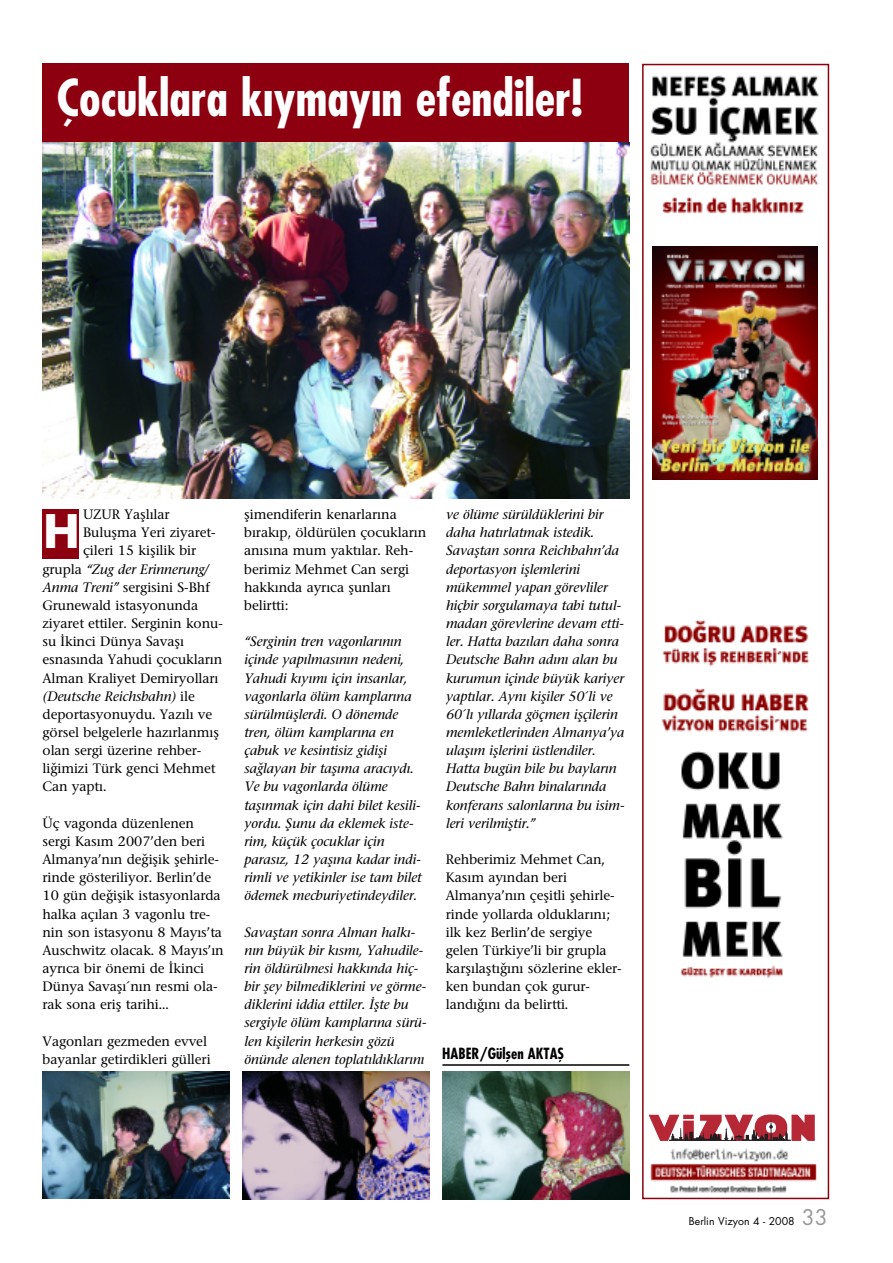
<style>
.page{position:relative;width:893px;height:1263px;background:#fff}
.page>*{position:absolute;margin:0;border:0;box-sizing:border-box;transform-origin:0 0}
.t1{font:700 condensed 49.5px "Tr Futura";color:#fff}
.t2{font:700 45px "Tr Futura";color:#fff}
.t3{font:700 condensed 15px "Tr Futura";color:#000}
.t4{font:italic 500 13.5px/18.1px "Tr Stone Serif BQ";color:#000}
.t5{font:13.5px/18.1px "Tr Stone Serif BQ Medium";color:#000}
.t6{font:10.5px "Tr Futura";color:#000}
.s1{font-family:"Tr Stone Serif BQ Medium";font-weight:400;font-style:normal}
.s2{font-family:"Tr Stone Serif BQ";font-weight:500;font-style:italic}
.s3{font-size:21px;color:#999}
</style>
<div class="page">
<img style="left:442px;top:1071px;width:187px;height:128px">
<img style="left:242px;top:1071px;width:187px;height:128px">
<img style="left:43px;top:1071px;width:187px;height:128px">
<div style="left:43px;top:64px;width:586px;height:112px;background:#8d000f"></div>
<div style="left:43px;top:509px;width:36px;height:49px;background:#8d000f"></div>
<img style="left:43px;top:142px;width:586px;height:356px">
<hr style="left:442px;top:1064px;width:187px;height:2px;background:#000">
<img style="left:650px;top:75px;width:169px;height:390px">
<div style="left:642px;top:64px;width:187px;height:1135px;border:2px solid #8d000f"></div>
<img style="left:650px;top:1148px;width:167px;height:46px">
<svg style="left:649px;top:1114px;width:166px;height:27px"></svg>
<img style="left:661px;top:620px;width:149px;height:358px">
<img style="left:652px;top:246px;width:165px;height:234px">
<h1 class="t1" style="left:57px;top:76px;width:528px">Çocuklara k⁄ymay⁄n efendiler!</h1>
<p class="t5" style="left:83px;top:506px;width:134px">UZUR Ya‚lılar<br>Bulu‚ma Yeri ziyaret&shy;çileri 15 ki‚ilik bir</p>
<p class="t4" style="left:43px;top:560px;width:167px"><span class="s1">grupla</span> “Zug der Erinnerung/</p>
<p class="t5" style="left:43px;top:578px;width:182px"><span class="s2">Anma Treni”</span> sergisini S-Bhf<br>Grunewald istasyonunda ziyaret ettiler. Serginin konu&shy;su Ûkinci Dünya Sava‚ı esnasında Yahudi çocukların<br>Alman Kraliyet Demiryolları</p>
<p class="t4" style="left:43px;top:687px;width:154px">(Deutsche Reichsbahn) <span class="s1">ile</span></p>
<p class="t5" style="left:43px;top:705px;width:178px">deportasyonuydu. Yazılı ve görsel belgelerle hazırlanmı‚ olan sergi üzerine rehber&shy;li©imizi Türk genci Mehmet<br>Can yaptı.</p>
<p class="t5" style="left:43px;top:814px;width:183px">Üç vagonda düzenlenen sergi Kasım 2007’den beri<br>Almanya’nın de©i‚ik ‚ehirle&shy;rinde gösteriliyor. Berlin’de<br>10 gün de©i‚ik istasyonlarda halka açılan 3 vagonlu tre&shy;nin son istasyonu 8 Mayıs’ta<br>Auschwitz olacak. 8 Mayıs’ın ayrıca bir önemi de Ûkinci<br>Dünya Sava‚ı´nın resmi ola&shy;rak sona eri‚ tarihi...</p>
<p class="t5" style="left:43px;top:1032px;width:170px">Vagonları gezmeden evvel bayanlar getirdikleri gülleri</p>
<h2 class="t2" style="left:43px;top:511px;width:38px">H</h2>
<p class="t5" style="left:244px;top:506px;width:184px">‚imendiferin kenarlarına bırakıp, öldürülen çocukların anısına mum yaktılar. Reh&shy;berimiz Mehmet Can sergi hakkında ayrıca ‚unları belirtti:</p>
<p class="t4" style="left:244px;top:632px;width:179px">“Serginin tren vagonlarının içinde yapılmasının nedeni,<br>Yahudi kıyımı için insanlar, vagonlarla ölüm kamplarına sürülmü‚lerdi. O dönemde tren, ölüm kamplarına en çabuk ve kesintisiz gidi‚i sa©layan bir ta‚ıma aracıydı.<br>Ve bu vagonlarda ölüme ta‚ınmak için dahi bilet kesili&shy;yordu. Íunu da eklemek iste&shy;rim, küçük çocuklar için parasız, 12 ya‚ına kadar indi&shy;rimli ve yetikinler ise tam bilet ödemek mecburiyetindeydiler.</p>
<p class="t4" style="left:244px;top:923px;width:184px">Sava‚tan sonra Alman halkı&shy;nın büyük bir kısmı, Yahudile&shy;rin öldürülmesi hakkında hiç&shy;bir ‚ey bilmediklerini ve görme&shy;diklerini iddia ettiler. Û‚te bu sergiyle ölüm kamplarına sürü&shy;len ki‚ilerin herkesin gözü önünde alenen toplatıldıklarını</p>
<p class="t4" style="left:446px;top:505px;width:180px">ve ölüme sürüldüklerini bir daha hatırlatmak istedik.<br>Sava‚tan sonra Reichbahn’da deportasyon i‚lemlerini mükemmel yapan görevliler hiçbir sorgulamaya tabi tutul&shy;madan görevlerine devam etti&shy;ler. Hatta bazıları daha sonra<br>Deutsche Bahn adını alan bu kurumun içinde büyük kariyer yaptılar. Aynı ki‚iler 50´li ve<br>60´l⁄ yıllarda göçmen i‚çilerin memleketlerinden Almanya’ya ula‚ım i‚lerini üstlendiler.<br>Hatta bugün bile bu bayların<br>Deutsche Bahn binalarında konferans salonlarına bu isim&shy;leri verilmi‚tir.”</p>
<p class="t5" style="left:446px;top:850px;width:178px">Rehberimiz Mehmet Can,<br>Kasım ayından beri<br>Almanya’nın çe‚itli ‚ehirle&shy;rinde yollarda olduklarını; ilk kez Berlin’de sergiye gelen Türkiye’li bir grupla kar‚ıla‚tı©ını sözlerine ekler&shy;ken bundan çok gurur&shy;landı©ını da belirtti.</p>
<p class="t3" style="left:442px;top:1047px;width:123px">HABER/Gül‚en AKTAÍ</p>
<p class="t6" style="left:689px;top:1216px;width:140px">Berlin Vizyon 4 - 2008 <span class="s3">33</span></p>
</div>
